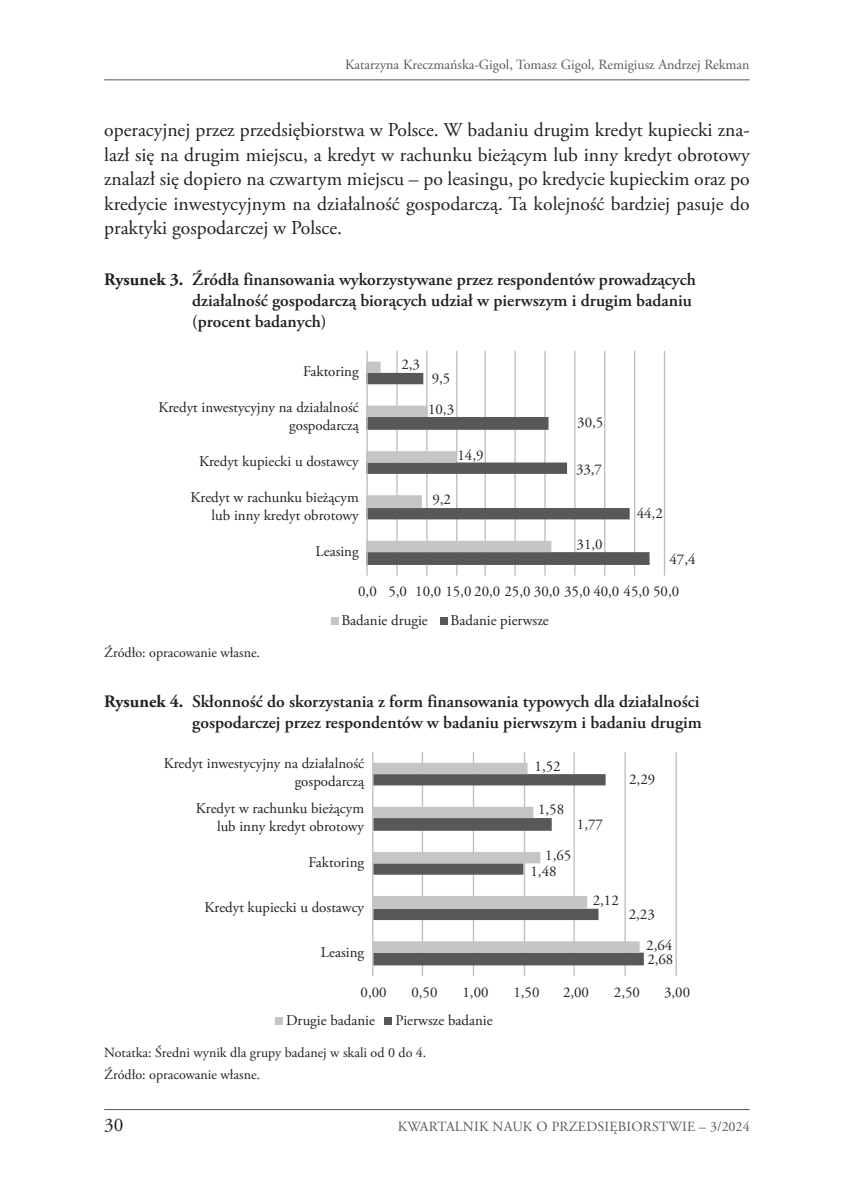
<style>
.page{position:relative;width:844px;height:1191px;background:#fff}
.page>*{position:absolute;margin:0;border:0;box-sizing:border-box;transform-origin:0 0}
.t1{font:19.6px/24.5px "Adobe Garamond Pro";color:#231f20;text-align:justify}
.t2{font:19.25px "Adobe Garamond Pro";color:#231f20}
.t3{font:600 17.5px/21px "Adobe Garamond Pro";color:#231f20}
.t4{font:14.88px/17.8px "Adobe Garamond Pro";color:#231f20;text-align:right}
.t5{font:14px "Adobe Garamond Pro";color:#57585a}
.t6{font:14px/21.7px "Adobe Garamond Pro";color:#231f20}
.s1{font-weight:700}
</style>
<div class="page">
<hr style="left:104px;top:1109px;width:645px;height:1px;background:#57585a">
<hr style="left:104px;top:79px;width:645px;height:1px;background:#57585a">
<hr style="left:396px;top:351px;width:1px;height:224px;background:#bcbdc0">
<hr style="left:426px;top:351px;width:1px;height:224px;background:#bcbdc0">
<hr style="left:456px;top:351px;width:1px;height:224px;background:#bcbdc0">
<hr style="left:484px;top:351px;width:1px;height:224px;background:#bcbdc0">
<hr style="left:514px;top:351px;width:1px;height:224px;background:#bcbdc0">
<hr style="left:544px;top:351px;width:1px;height:224px;background:#bcbdc0">
<hr style="left:574px;top:351px;width:1px;height:224px;background:#bcbdc0">
<hr style="left:604px;top:351px;width:1px;height:224px;background:#bcbdc0">
<hr style="left:633px;top:351px;width:2px;height:224px;background:#bcbdc0">
<hr style="left:663px;top:351px;width:2px;height:224px;background:#bcbdc0">
<svg style="left:367px;top:373px;width:282px;height:192px"></svg>
<svg style="left:367px;top:361px;width:184px;height:191px"></svg>
<hr style="left:366px;top:351px;width:1px;height:224px;background:#bcbdc0">
<div style="left:331px;top:617px;width:7px;height:7px;background:#c4c5c7"></div>
<div style="left:441px;top:617px;width:7px;height:7px;background:#57585a"></div>
<hr style="left:421px;top:752px;width:2px;height:224px;background:#bcbdc0">
<hr style="left:472px;top:752px;width:2px;height:224px;background:#bcbdc0">
<hr style="left:523px;top:752px;width:2px;height:224px;background:#bcbdc0">
<hr style="left:573px;top:752px;width:1px;height:224px;background:#bcbdc0">
<hr style="left:624px;top:752px;width:1px;height:224px;background:#bcbdc0">
<hr style="left:675px;top:752px;width:1px;height:224px;background:#bcbdc0">
<svg style="left:373px;top:941px;width:270px;height:24px;background:#616264"></svg>
<svg style="left:373px;top:763px;width:266px;height:189px"></svg>
<hr style="left:372px;top:752px;width:1px;height:224px;background:#bcbdc0">
<div style="left:276px;top:1017px;width:7px;height:8px;background:#c4c5c7"></div>
<div style="left:385px;top:1017px;width:7px;height:8px;background:#57585a"></div>
<p class="t5" style="left:345px;top:57px;width:406px">Katarzyna Kreczmańska-Gigol, Tomasz Gigol, Remigiusz Andrzej Rekman</p>
<p class="t1" style="left:104px;top:118px;width:646px">operacyjnej przez przedsiębiorstwa w Polsce. W badaniu drugim kredyt kupiecki zna&shy;lazł się na drugim miejscu, a kredyt w rachunku bieżącym lub inny kredyt obrotowy znalazł się dopiero na czwartym miejscu – po leasingu, po kredycie kupieckim oraz po kredycie inwestycyjnym na działalność gospodarczą. Ta kolejność bardziej pasuje do praktyki gospodarczej w Polsce.</p>
<p class="t3" style="left:192px;top:269px;width:505px;text-indent:-88px"><span class="s1">Rysunek 3.</span> Źródła finansowania wykorzystywane przez respondentów prowadzących działalność gospodarczą biorących udział w pierwszym i drugim badaniu (procent badanych)</p>
<p class="t4" style="left:303px;top:362px;width:57px">Faktoring</p>
<p class="t4" style="left:401px;top:356px;width:20px">2,3</p>
<p class="t4" style="left:431px;top:370px;width:20px">9,5</p>
<p class="t4" style="left:158px;top:399px;width:202px">Kredyt inwestycyjny na działalność gospodarczą</p>
<p class="t4" style="left:428px;top:401px;width:28px">10,3</p>
<p class="t4" style="left:577px;top:414px;width:28px">30,5</p>
<p class="t4" style="left:199px;top:453px;width:161px">Kredyt kupiecki u dostawcy</p>
<p class="t4" style="left:457px;top:447px;width:28px">14,9</p>
<p class="t4" style="left:576px;top:461px;width:28px">33,7</p>
<p class="t4" style="left:190px;top:489px;width:170px">Kredyt w rachunku bieżącym lub inny kredyt obrotowy</p>
<p class="t4" style="left:432px;top:491px;width:20px">9,2</p>
<p class="t4" style="left:636px;top:505px;width:28px">44,2</p>
<p class="t4" style="left:315px;top:543px;width:45px">Leasing</p>
<p class="t4" style="left:576px;top:535px;width:28px">31,0</p>
<p class="t4" style="left:669px;top:550px;width:28px">47,4</p>
<p class="t4" style="left:358px;top:583px;width:322px">0,0 5,0 10,0 15,0 20,0 25,0 30,0 35,0 40,0 45,0 50,0</p>
<p class="t4" style="left:341px;top:611px;width:88px">Badanie drugie</p>
<p class="t4" style="left:450px;top:611px;width:100px">Badanie pierwsze</p>
<p class="t6" style="left:104px;top:642px;width:157px">Źródło: opracowanie własne.</p>
<p class="t3" style="left:104px;top:691px;width:599px;text-align:right"><span class="s1">Rysunek 4.</span> Skłonność do skorzystania z form finansowania typowych dla działalności gospodarczej przez respondentów w badaniu pierwszym i badaniu drugim</p>
<p class="t4" style="left:164px;top:755px;width:202px">Kredyt inwestycyjny na działalność gospodarczą</p>
<p class="t4" style="left:196px;top:800px;width:170px">Kredyt w rachunku bieżącym lub inny kredyt obrotowy</p>
<p class="t4" style="left:308px;top:853px;width:57px">Faktoring</p>
<p class="t4" style="left:204px;top:898px;width:161px">Kredyt kupiecki u dostawcy</p>
<p class="t4" style="left:321px;top:943px;width:45px">Leasing</p>
<p class="t4" style="left:534px;top:757px;width:28px">1,52</p>
<p class="t4" style="left:538px;top:800px;width:28px">1,58</p>
<p class="t4" style="left:545px;top:847px;width:28px">1,65</p>
<p class="t4" style="left:530px;top:863px;width:28px">1,48</p>
<p class="t4" style="left:576px;top:816px;width:28px">1,77</p>
<p class="t4" style="left:592px;top:892px;width:28px">2,12</p>
<p class="t4" style="left:629px;top:771px;width:28px">2,29</p>
<p class="t4" style="left:628px;top:905px;width:28px">2,23</p>
<p class="t4" style="left:646px;top:937px;width:28px">2,64</p>
<p class="t4" style="left:647px;top:951px;width:28px">2,68</p>
<p class="t4" style="left:360px;top:983px;width:28px">0,00</p>
<p class="t4" style="left:411px;top:983px;width:28px">0,50</p>
<p class="t4" style="left:462px;top:983px;width:28px">1,00</p>
<p class="t4" style="left:513px;top:983px;width:28px">1,50</p>
<p class="t4" style="left:563px;top:983px;width:28px">2,00</p>
<p class="t4" style="left:613px;top:983px;width:28px">2,50</p>
<p class="t4" style="left:664px;top:983px;width:28px">3,00</p>
<p class="t4" style="left:286px;top:1011px;width:90px">Drugie badanie</p>
<p class="t4" style="left:395px;top:1011px;width:99px">Pierwsze badanie</p>
<p class="t6" style="left:104px;top:1042px;width:323px">Notatka: Średni wynik dla grupy badanej w skali od 0 do 4.<br>Źródło: opracowanie własne.</p>
<p class="t2" style="left:104px;top:1113px;width:21px">30</p>
<p class="t5" style="left:397px;top:1118px;width:353px">KWARTALNIK NAUK O PRZEDSIĘBIORSTWIE – 3/2024</p>
</div>
